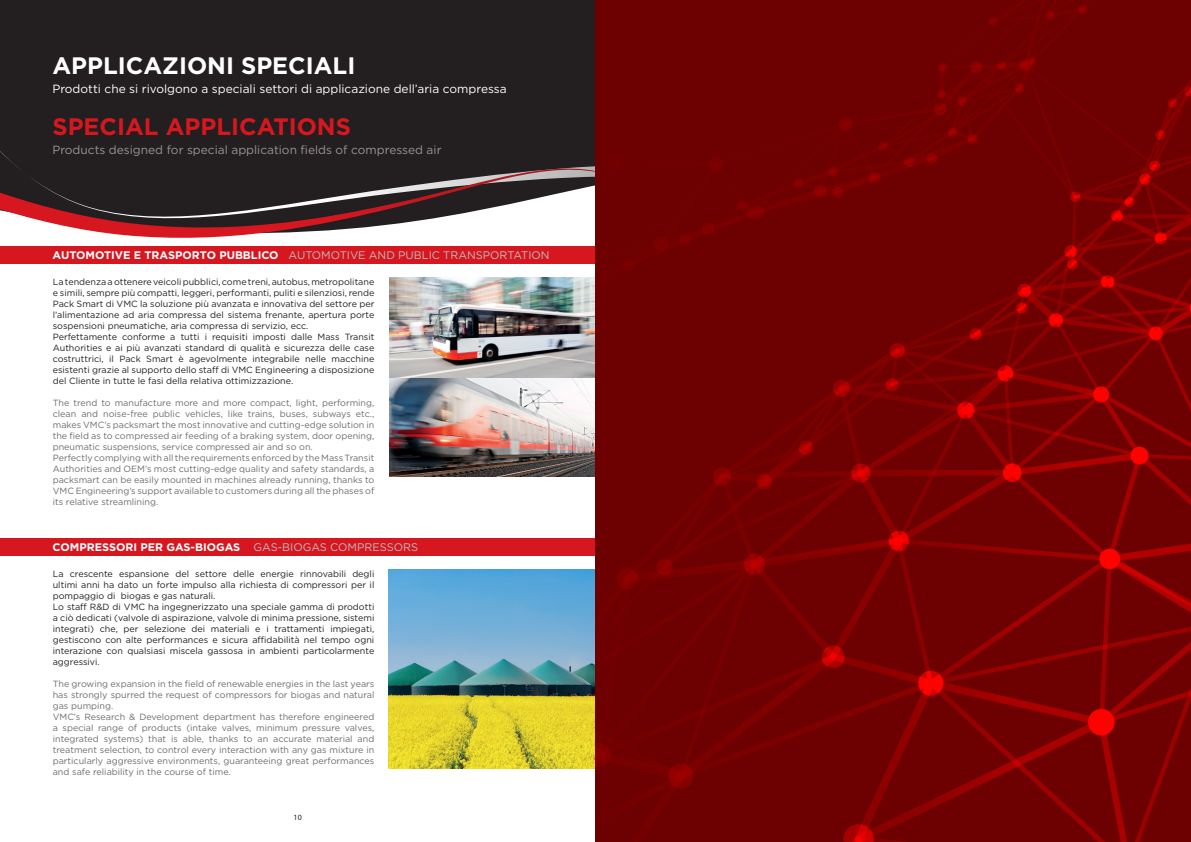
<style>
.page{position:relative;width:1191px;height:842px;background:#fff}
.page>*{position:absolute;margin:0;border:0;box-sizing:border-box;transform-origin:0 0}
.t1{font:700 23.8px "Gotham HTF";color:#fff}
.t2{font:700 23.8px "Gotham HTF";color:#d7171f}
.t3{font:11.9px "Gotham HTF";color:#fff}
.t4{font:11.9px "Gotham HTF";color:#939598}
.t5{font:11px "Gotham HTF";color:#bcbdc0}
.t6{font:700 11px "Gotham HTF";color:#fff}
.t7{font:9px/11px "Gotham";color:#231f20;text-align:justify}
.t8{font:9px/11px "Gotham";color:#6c6d70;text-align:justify}
.t9{font:8px "Myriad Pro";color:#231f20}
.s1{font-weight:700;color:#fff}
.s2{font-weight:400;color:#bcbdc0}
</style>
<div class="page">
<div style="left:0;top:539px;width:595px;height:17px;background:#d7171f"></div>
<img style="left:389px;top:378px;width:206px;height:98px">
<img style="left:389px;top:570px;width:206px;height:198px">
<div style="left:0;top:0;width:595px;height:120px;background:#231f20"></div>
<svg style="left:0;top:120px;width:595px;height:258px"></svg>
<img style="left:595px;top:0;width:596px;height:842px">
<p class="t1" style="left:52px;top:52px;width:304px">APPLICAZIONI SPECIALI</p>
<p class="t3" style="left:52px;top:82px;width:456px">Prodotti che si rivolgono a speciali settori di applicazione dell’aria compressa</p>
<p class="t2" style="left:52px;top:113px;width:300px">SPECIAL APPLICATIONS</p>
<p class="t4" style="left:52px;top:143px;width:390px">Products designed for special application fields of compressed air</p>
<p class="t5" style="left:53px;top:249px;width:498px"><span class="s1">AUTOMOTIVE E TRASPORTO PUBBLICO</span> AUTOMOTIVE AND PUBLIC TRANSPORTATION</p>
<p class="t7" style="left:53px;top:276px;width:323px">La tendenza a ottenere veicoli pubblici, come treni, autobus, metropolitane e simili, sempre più compatti, leggeri, performanti, puliti e silenziosi, rende Pack Smart di VMC la soluzione più avanzata e innovativa del settore per l’alimentazione ad aria compressa del sistema frenante, apertura porte sospensioni pneumatiche, aria compressa di servizio, ecc.</p>
<p class="t7" style="left:53px;top:331px;width:323px">Perfettamente conforme a tutti i requisiti imposti dalle Mass Transit Authorities e ai più avanzati standard di qualità e sicurezza delle case costruttrici, il Pack Smart è agevolmente integrabile nelle macchine esistenti grazie al supporto dello staff di VMC Engineering a disposizione del Cliente in tutte le fasi della relativa ottimizzazione.</p>
<p class="t8" style="left:53px;top:397px;width:323px">The trend to manufacture more and more compact, light, performing, clean and noise-free public vehicles, like trains, buses, subways etc., makes VMC’s packsmart the most innovative and cutting-edge solution in the field as to compressed air feeding of a braking system, door opening, pneumatic suspensions, service compressed air and so on.</p>
<p class="t8" style="left:53px;top:452px;width:323px">Perfectly complying with all the requirements enforced by the Mass Transit Authorities and OEM’s most cutting-edge quality and safety standards, a packsmart can be easily mounted in machines already running, thanks to VMC Engineering’s support available to customers during all the phases of its relative streamlining.</p>
<p class="t6" style="left:53px;top:541px;width:367px">COMPRESSORI PER GAS-BIOGAS <span class="s2">GAS-BIOGAS COMPRESSORS</span></p>
<p class="t7" style="left:53px;top:568px;width:323px">La crescente espansione del settore delle energie rinnovabili degli ultimi anni ha dato un forte impulso alla richiesta di compressori per il pompaggio di biogas e gas naturali.</p>
<p class="t7" style="left:53px;top:601px;width:323px">Lo staff R&amp;D di VMC ha ingegnerizzato una speciale gamma di prodotti a ciò dedicati (valvole di aspirazione, valvole di minima pressione, sistemi integrati) che, per selezione dei materiali e i trattamenti impiegati, gestiscono con alte performances e sicura affidabilità nel tempo ogni interazione con qualsiasi miscela gassosa in ambienti particolarmente aggressivi.</p>
<p class="t8" style="left:53px;top:678px;width:323px">The growing expansion in the field of renewable energies in the last years has strongly spurred the request of compressors for biogas and natural gas pumping.</p>
<p class="t8" style="left:53px;top:711px;width:323px">VMC’s Research &amp; Development department has therefore engineered a special range of products (intake valves, minimum pressure valves, integrated systems) that is able, thanks to an accurate material and treatment selection, to control every interaction with any gas mixture in particularly aggressive environments, guaranteeing great performances and safe reliability in the course of time.</p>
<p class="t9" style="left:294px;top:812px;width:10px">10</p>
</div>
